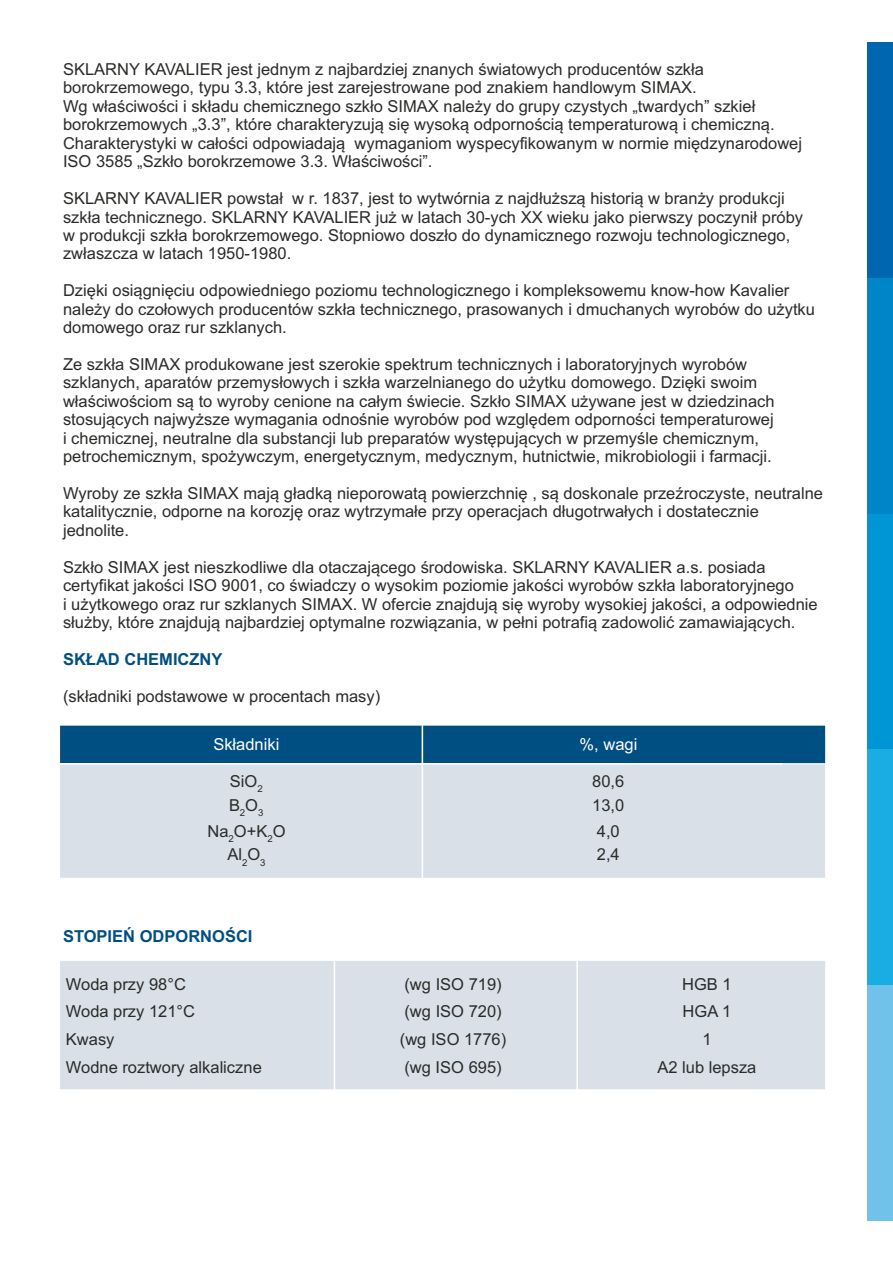
<style>
.page{position:relative;width:893px;height:1263px;background:#fff}
.page>*{position:absolute;margin:0;border:0;box-sizing:border-box;transform-origin:0 0}
.t1{font:16.5px/18.5px "Arial";color:#2b2b29}
.t2{font:700 16.5px "Arial";color:#004f82}
.t3{font:16.5px "Arial";color:#fff}
</style>
<div class="page">
<div style="left:60px;top:961px;width:765px;height:129px;background:#d9e0e8"></div>
<div style="left:60px;top:725px;width:766px;height:38px;background:#004f82"></div>
<div style="left:60px;top:763px;width:765px;height:115px;background:#d9e0e8"></div>
<hr style="left:60px;top:763px;width:722px;height:1px;background:#fff">
<hr style="left:422px;top:725px;width:1px;height:153px;background:#fff">
<hr style="left:334px;top:960px;width:1px;height:130px;background:#fff">
<hr style="left:577px;top:960px;width:1px;height:130px;background:#fff">
<div style="left:867px;top:43px;width:26px;height:235px;background:#0066b0"></div>
<div style="left:867px;top:278px;width:26px;height:236px;background:#0085c9"></div>
<div style="left:867px;top:514px;width:26px;height:235px;background:#0096d6"></div>
<div style="left:867px;top:749px;width:26px;height:236px;background:#1aade3"></div>
<div style="left:867px;top:985px;width:26px;height:235px;background:#70c2eb"></div>
<p class="t1" style="left:63px;top:62px;width:741px">SKLARNY KAVALIER jest jednym z najbardziej znanych światowych producentów szkła borokrzemowego, typu 3.3, które jest zarejestrowane pod znakiem handlowym SIMAX.<br>Wg właściwości i składu chemicznego szkło SIMAX należy do grupy czystych „twardych” szkieł borokrzemowych „3.3”, które charakteryzują się wysoką odpornością temperaturową i chemiczną.<br>Charakterystyki w całości odpowiadają wymaganiom wyspecyfikowanym w normie międzynarodowej ISO 3585 „Szkło borokrzemowe 3.3. Właściwości”.</p>
<p class="t1" style="left:63px;top:191px;width:742px">SKLARNY KAVALIER powstał w r. 1837, jest to wytwórnia z najdłuższą historią w branży produkcji szkła technicznego. SKLARNY KAVALIER już w latach 30-ych XX wieku jako pierwszy poczynił próby w produkcji szkła borokrzemowego. Stopniowo doszło do dynamicznego rozwoju technologicznego, zwłaszcza w latach 1950-1980.</p>
<p class="t1" style="left:63px;top:283px;width:753px">Dzięki osiągnięciu odpowiedniego poziomu technologicznego i kompleksowemu know-how Kavalier należy do czołowych producentów szkła technicznego, prasowanych i dmuchanych wyrobów do użytku domowego oraz rur szklanych.</p>
<p class="t1" style="left:63px;top:356px;width:713px">Ze szkła SIMAX produkowane jest szerokie spektrum technicznych i laboratoryjnych wyrobów szklanych, aparatów przemysłowych i szkła warzelnianego do użytku domowego. Dzięki swoim właściwościom są to wyroby cenione na całym świecie. Szkło SIMAX używane jest w dziedzinach stosujących najwyższe wymagania odnośnie wyrobów pod względem odporności temperaturowej i chemicznej, neutralne dla substancji lub preparatów występujących w przemyśle chemicznym, petrochemicznym, spożywczym, energetycznym, medycznym, hutnictwie, mikrobiologii i farmacji.</p>
<p class="t1" style="left:63px;top:485px;width:762px">Wyroby ze szkła SIMAX mają gładką nieporowatą powierzchnię , są doskonale przeźroczyste, neutralne katalitycznie, odporne na korozję oraz wytrzymałe przy operacjach długotrwałych i dostatecznie jednolite.</p>
<p class="t1" style="left:63px;top:559px;width:756px">Szkło SIMAX jest nieszkodliwe dla otaczającego środowiska. SKLARNY KAVALIER a.s. posiada certyfikat jakości ISO 9001, co świadczy o wysokim poziomie jakości wyrobów szkła laboratoryjnego<br>i użytkowego oraz rur szklanych SIMAX. W ofercie znajdują się wyroby wysokiej jakości, a odpowiednie służby, które znajdują najbardziej optymalne rozwiązania, w pełni potrafią zadowolić zamawiających.</p>
<p class="t2" style="left:63px;top:653px;width:161px">SKŁAD CHEMICZNY</p>
<p class="t1" style="left:63px;top:688px;width:319px">(składniki podstawowe w procentach masy)</p>
<p class="t3" style="left:213px;top:738px;width:68px">Składniki</p>
<p class="t3" style="left:580px;top:738px;width:59px">%, wagi</p>
<p class="t1" style="left:230px;top:773px;width:35px">SiO<sub>2</sub></p>
<p class="t1" style="left:592px;top:773px;width:34px">80,6</p>
<p class="t1" style="left:229px;top:797px;width:36px">B<sub>2</sub>O<sub>3</sub></p>
<p class="t1" style="left:592px;top:797px;width:34px">13,0</p>
<p class="t1" style="left:227px;top:847px;width:40px">Al<sub>2</sub>O<sub>3</sub></p>
<p class="t1" style="left:597px;top:847px;width:24px">2,4</p>
<p class="t1" style="left:207px;top:823px;width:80px">Na<sub>2</sub>O+K<sub>2</sub>O</p>
<p class="t1" style="left:597px;top:823px;width:24px">4,0</p>
<p class="t2" style="left:63px;top:929px;width:191px">STOPIEŃ ODPORNOŚCI</p>
<p class="t1" style="left:66px;top:976px;width:122px">Woda przy 98°C</p>
<p class="t1" style="left:404px;top:976px;width:99px">(wg ISO 719)</p>
<p class="t1" style="left:682px;top:976px;width:51px">HGB 1</p>
<p class="t1" style="left:66px;top:1004px;width:131px">Woda przy 121°C</p>
<p class="t1" style="left:404px;top:1004px;width:99px">(wg ISO 720)</p>
<p class="t1" style="left:683px;top:1004px;width:50px">HGA 1</p>
<p class="t1" style="left:66px;top:1031px;width:50px">Kwasy</p>
<p class="t1" style="left:400px;top:1031px;width:108px">(wg ISO 1776)</p>
<p class="t1" style="left:702px;top:1031px;width:11px">1</p>
<p class="t1" style="left:66px;top:1059px;width:197px">Wodne roztwory alkaliczne</p>
<p class="t1" style="left:404px;top:1059px;width:99px">(wg ISO 695)</p>
<p class="t1" style="left:657px;top:1059px;width:101px">A2 lub lepsza</p>
</div>
